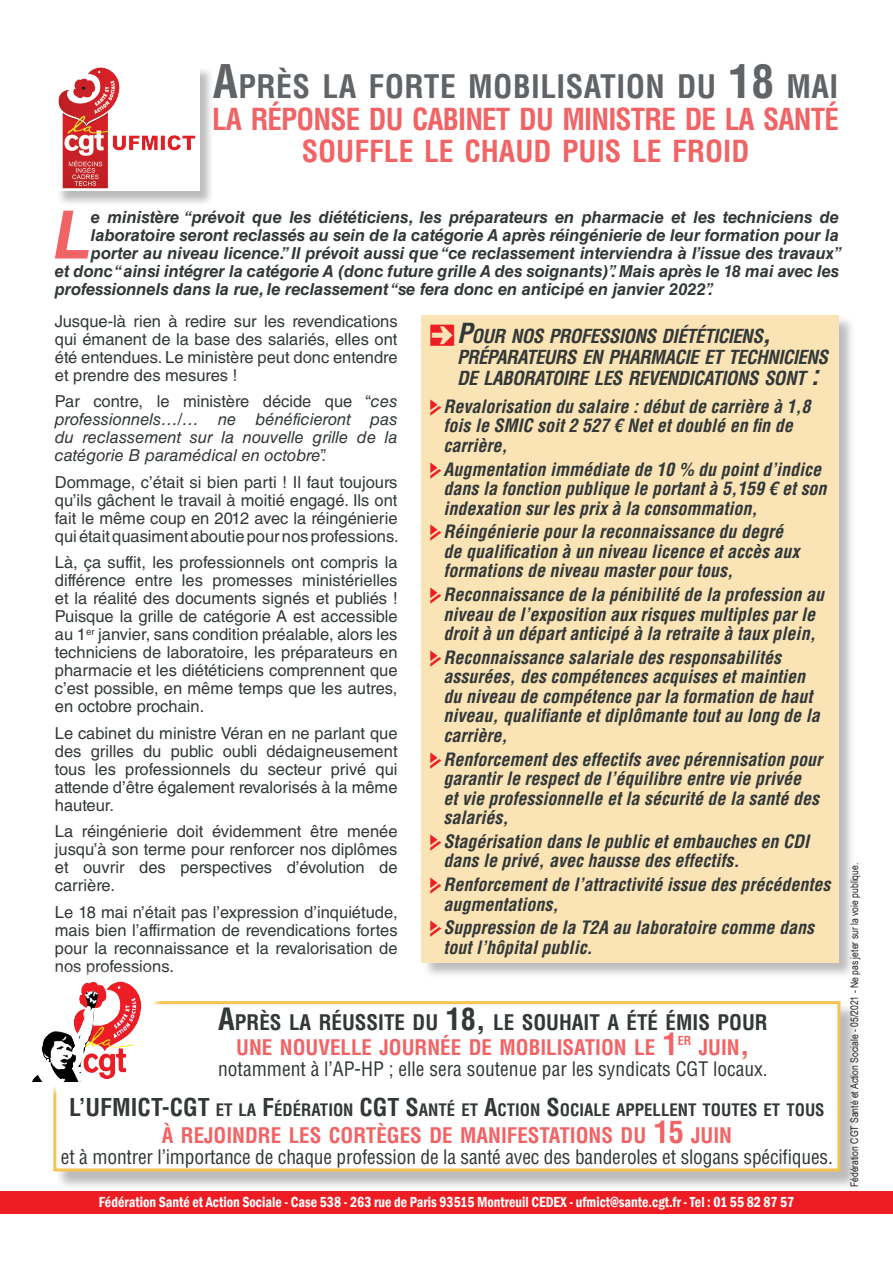
<style>
.page{position:relative;width:893px;height:1263px;background:#fff}
.page>*{position:absolute;margin:0;border:0;box-sizing:border-box;transform-origin:0 0}
.chapo{font:italic 700 66.6px "Helvetica LT Std";color:#f16365}
.Texte_du_titre_-_Ali{font:700 condensed 31.65px "Helvetica LT Std";letter-spacing:.015em;color:#606466}
.Texte_du_titre_-_Ali-2{font:700 condensed 29.55px/32.1px "Helvetica LT Std";letter-spacing:-.03em;color:#f16365;text-align:center}
.t1{font:700 condensed 24px "Helvetica LT Std";color:#323738}
.t2{font:700 condensed 21px/25.5px "Helvetica LT Std";color:#323738}
.t3{font:700 condensed 21px "Helvetica LT Std";color:#f16365}
.t4{font:condensed 19.5px "Helvetica LT Std";letter-spacing:-.01em;color:#323738}
.Bold_italique{font:italic 700 condensed 18.9px/21px "Helvetica LT Std";letter-spacing:-.03em;color:#323738}
.Bold_italique-2{font:italic 700 condensed 18px/19.5px "Helvetica LT Std";color:#323738}
.t5{font:700 condensed 16.8px "Helvetica LT Std";color:#323738}
.txt_courant{font:16.5px/18px "Helvetica LT Std";color:#323738;text-align:justify}
.chapo-2{font:italic 700 16.5px "Helvetica LT Std";color:#323738}
.txt_courant-2{font:italic 16.5px/18px "Helvetica LT Std";color:#323738;text-align:justify}
.txt_courant-3{font:600 condensed 15px "Franklin Gothic";color:#fff;scale:.93 1}
.t6{font:700 condensed 12.3px "Helvetica LT Std";color:#f16365}
.t7{font:10.5px "Arial Narrow";color:#231f20}
.s1{font-size:45.3px}
.s2{font-family:"Pointers";font-weight:400;font-style:normal;font-stretch:normal;font-size:25.5px;color:#ee1d23}
.s3{font-size:27px}
.s4{font-family:"Pointers";font-weight:400;font-style:normal;font-stretch:normal;color:#ee1d23}
.s5{font-style:normal}
.s6{font-size:30px}
.s7{color:#f16365}
.s8{font-size:30px;color:#f16365}
.s9{font-size:24px}
</style>
<div class="page">
<div style="left:422px;top:315px;width:434px;height:664px;background:#231f20;opacity:.3"></div>
<div style="left:422px;top:315px;width:417px;height:647px;background:#fae4b5"></div>
<div style="left:0;top:1191px;width:893px;height:22px;background:#ee1d23"></div>
<div style="left:56px;top:66px;width:158px;height:140px;background:#231f20;opacity:.3"></div>
<img style="left:56px;top:66px;width:143px;height:125px">
<div style="left:56px;top:1003px;width:803px;height:187px;background:#231f20;opacity:.3"></div>
<div style="left:55px;top:1003px;width:784px;height:167px;background:#fff"></div>
<div style="left:53px;top:1001px;width:787px;height:170px;border:3px solid #f5c34f"></div>
<div style="left:21px;top:967px;width:143px;height:130px;background:#fff"></div>
<img style="left:33px;top:981px;width:109px;height:100px">
<p class="Texte_du_titre_-_Ali" style="left:213px;top:67px;width:627px"><span class="s1">A</span>PRÈS LA FORTE MOBILISATION DU <span class="s1">18</span> MAI</p>
<p class="Texte_du_titre_-_Ali-2" style="left:212px;top:103px;width:628px">LA RÉPONSE DU CABINET DU MINISTRE DE LA SANTÉ<br>SOUFFLE LE CHAUD PUIS LE FROID</p>
<p class="chapo" style="left:54px;top:194px;width:39px">L</p>
<p class="chapo-2" style="left:91px;top:207px;width:750px">e ministère “prévoit que les diététiciens, les préparateurs en pharmacie et les techniciens de</p>
<p class="chapo-2" style="left:91px;top:225px;width:749px">laboratoire seront reclassés au sein de la catégorie A après réingénierie de leur formation pour la</p>
<p class="chapo-2" style="left:91px;top:243px;width:752px">porter au niveau licence.” Il prévoit aussi que “ce reclassement interviendra à l’issue des travaux”</p>
<p class="chapo-2" style="left:55px;top:261px;width:786px">et donc “ ainsi intégrer la catégorie A (donc future grille A des soignants)”. Mais après le 18 mai avec les</p>
<p class="chapo-2" style="left:55px;top:279px;width:660px">professionnels dans la rue, le reclassement “se fera donc en anticipé en janvier 2022”.</p>
<p class="Bold_italique" style="left:457px;top:326px;width:372px;text-indent:-27px"><span class="s2">[</span><span class="s3">P</span>OUR NOS PROFESSIONS DIÉTÉTICIENS<span class="s3">,<br></span>PRÉPARATEURS EN PHARMACIE ET TECHNICIENS<br>DE LABORATOIRE LES REVENDICATIONS SONT <span class="s3">:</span></p>
<p class="Bold_italique-2" style="left:444px;top:397px;width:368px;text-indent:-13px"><span class="s4">j</span>Revalorisation du salaire : début de carrière à 1,8 fois le SMIC soit 2 527 € Net et doublé en fin de carrière,</p>
<p class="Bold_italique-2" style="left:444px;top:459px;width:385px;text-indent:-13px"><span class="s4">j</span>Augmentation immédiate de 10 % du point d’indice dans la fonction publique le portant à 5,159 € et son indexation sur les prix à la consommation,</p>
<p class="Bold_italique-2" style="left:444px;top:522px;width:357px;text-indent:-13px"><span class="s4">j</span>Réingénierie pour la reconnaissance du degré de qualification à un niveau licence et accès aux formations de niveau master pour tous,</p>
<p class="Bold_italique-2" style="left:430px;top:585px;width:395px;text-align:center"><span class="s4">j</span>Reconnaissance de la pénibilité de la profession au niveau de l’exposition aux risques multiples par le droit à un départ anticipé à la retraite à taux plein,</p>
<p class="Bold_italique-2" style="left:444px;top:648px;width:378px;text-indent:-13px"><span class="s4">j</span>Reconnaissance salariale des responsabilités assurées, des compétences acquises et maintien du niveau de compétence par la formation de haut niveau, qualifiante et diplômante tout au long de la carrière,</p>
<p class="Bold_italique-2" style="left:444px;top:749px;width:380px;text-indent:-13px"><span class="s4">j</span>Renforcement des effectifs avec pérennisation pour garantir le respect de l’équilibre entre vie privée<br>et vie professionnelle et la sécurité de la santé des salariés,</p>
<p class="Bold_italique-2" style="left:444px;top:832px;width:367px;text-indent:-13px"><span class="s4">j</span>Stagérisation dans le public et embauches en CDI dans le privé, avec hausse des effectifs.</p>
<p class="Bold_italique-2" style="left:444px;top:875px;width:388px;text-indent:-13px"><span class="s4">j</span>Renforcement de l’attractivité issue des précédentes augmentations,</p>
<p class="Bold_italique-2" style="left:444px;top:918px;width:372px;text-indent:-13px"><span class="s4">j</span>Suppression de la T2A au laboratoire comme dans tout l’hôpital public.</p>
<p class="txt_courant" style="left:55px;top:312px;width:344px">Jusque-là rien à redire sur les revendications qui émanent de la base des salariés, elles ont été entendues. Le ministère peut donc entendre et prendre des mesures !</p>
<p class="txt_courant-2" style="left:55px;top:392px;width:344px"><span class="s5">Par contre, le ministère décide que “</span>ces professionnels…/… ne bénéficieront pas du reclassement sur la nouvelle grille de la catégorie B paramédical en octobre<span class="s5">”.</span></p>
<p class="txt_courant" style="left:55px;top:473px;width:345px">Dommage, c’était si bien parti ! Il faut toujours qu’ils gâchent le travail à moitié engagé. Ils ont fait le même coup en 2012 avec la réingénierie qui était quasiment aboutie pour nos professions.</p>
<p class="txt_courant" style="left:55px;top:553px;width:344px">Là, ça suffit, les professionnels ont compris la différence entre les promesses ministérielles et la réalité des documents signés et publiés !<br>Puisque la grille de catégorie A est accessible au 1<sup>er</sup> janvier, sans condition préalable, alors les techniciens de laboratoire, les préparateurs en pharmacie et les diététiciens comprennent que c’est possible, en même temps que les autres, en octobre prochain.</p>
<p class="txt_courant" style="left:55px;top:724px;width:344px">Le cabinet du ministre Véran en ne parlant que des grilles du public oubli dédaigneusement tous les professionnels du secteur privé qui attende d’être également revalorisés à la même hauteur.</p>
<p class="txt_courant" style="left:55px;top:822px;width:344px">La réingénierie doit évidemment être menée jusqu’à son terme pour renforcer nos diplômes et ouvrir des perspectives d’évolution de carrière.</p>
<p class="txt_courant" style="left:55px;top:903px;width:344px">Le 18 mai n’était pas l’expression d’inquiétude, mais bien l’affirmation de revendications fortes pour la reconnaissance et la revalorisation de nos professions.</p>
<p class="t2" style="left:236px;top:1009px;width:533px;text-indent:-18px"><span class="s6">A</span>PRÈS LA RÉUSSITE DU <span class="s6">18,</span> LE SOUHAIT A ÉTÉ ÉMIS POUR<br><span class="s7">UNE NOUVELLE JOURNÉE DE MOBILISATION LE</span> <span class="s8">1</span></p>
<p class="t6" style="left:678px;top:1033px;width:15px">ER</p>
<p class="t3" style="left:699px;top:1035px;width:52px">JUIN<span class="s6">,</span></p>
<p class="t4" style="left:218px;top:1057px;width:551px">notamment à l’AP-HP ; elle sera soutenue par les syndicats CGT locaux.</p>
<p class="t1" style="left:69px;top:1092px;width:31px">L’UFMICT</p>
<p class="t5" style="left:162px;top:1099px;width:664px"><span class="s9">-CGT</span> ET LA <span class="s9">F</span>ÉDÉRATION <span class="s9">CGT S</span>ANTÉ ET <span class="s9">A</span>CTION <span class="s9">S</span>OCIALE APPELLENT TOUTES ET TOUS</p>
<p class="t3" style="left:162px;top:1122px;width:572px">À REJOINDRE LES CORTÈGES DE MANIFESTATIONS DU <span class="s6">15</span> JUIN</p>
<p class="t4" style="left:61px;top:1145px;width:773px">et à montrer l’importance de chaque profession de la santé avec des banderoles et slogans spécifiques.</p>
<p class="txt_courant-3" style="left:99px;top:1192px;width:749px">Fédération Santé et Action Sociale - Case 538 - 263 rue de Paris 93515 Montreuil CEDEX - ufmict@sante.cgt.fr - Tel : 01 55 82 87 57</p>
<p class="t7" style="left:847px;top:1187px;width:326px;rotate:-90deg">Fédération CGT Santé et Action Sociale - 05/2021 - Ne pas jeter sur la voie publique.</p>
</div>
